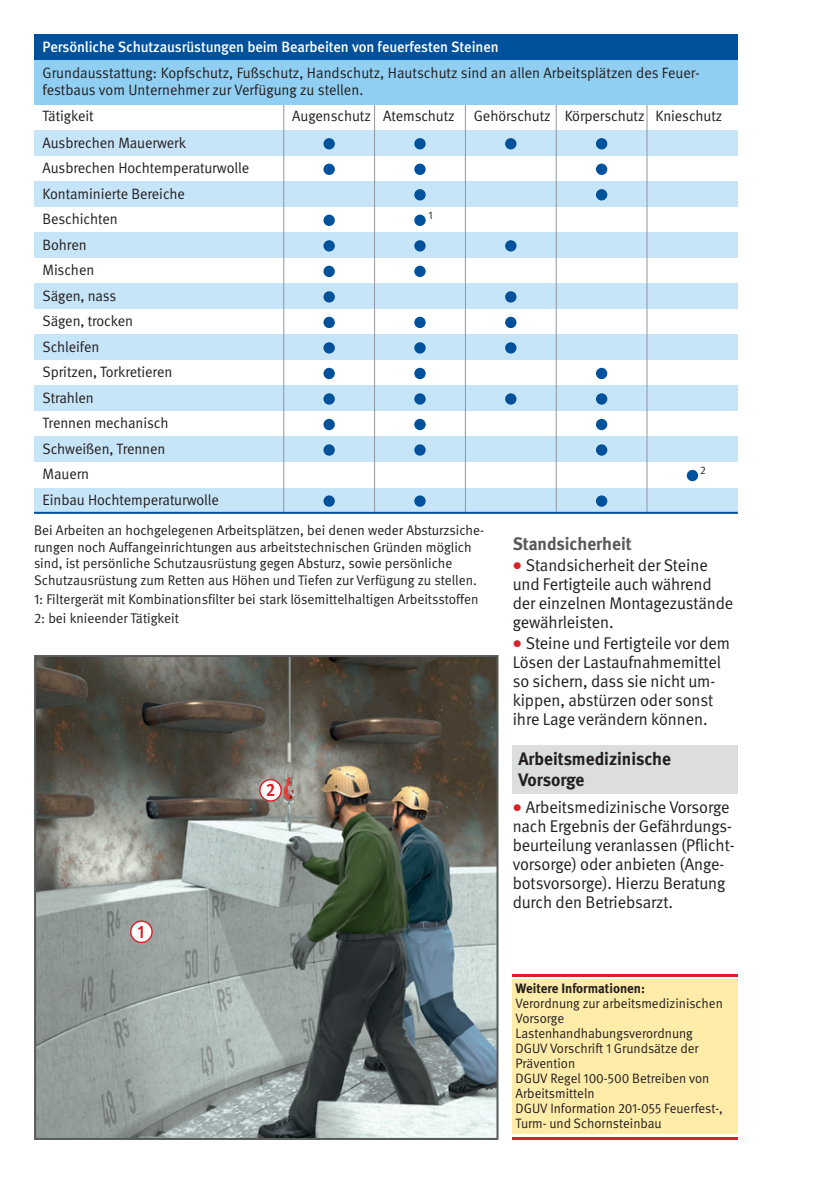
<style>
.page{position:relative;width:840px;height:1191px;background:#fff}
.page>*{position:absolute;margin:0;border:0;box-sizing:border-box;transform-origin:0 0}
.t1{font:700 18px/21px "DGUV Meta";color:#231f20}
.t2{font:700 18px "DGUV Meta";color:#58595b}
.t3{font:700 18px "DGUV Meta";color:#da2128;scale:.9 1}
.t4{font:17px/19px "DGUV Meta";letter-spacing:-.005em;color:#231f20}
.t5{font:15px/25.6px "DGUV Meta";letter-spacing:-.005em;color:#231f20}
.t6{font:500 15px "DGUV Meta";letter-spacing:-.005em;color:#fff}
.t7{font:14px/16.6px "DGUV Meta";color:#231f20}
.t8{font:13.6px/15px "DGUV Meta";color:#231f20}
.t9{font:700 13.6px "DGUV Meta";color:#231f20}
.t10{font:11px "DGUV Meta";color:#231f20}
.s1{color:#da2128}
</style>
<div class="page">
<div style="left:34px;top:130px;width:703px;height:26px;background:#c7e5f8"></div>
<div style="left:34px;top:181px;width:703px;height:26px;background:#c7e5f8"></div>
<div style="left:34px;top:232px;width:703px;height:26px;background:#c7e5f8"></div>
<div style="left:34px;top:283px;width:703px;height:26px;background:#c7e5f8"></div>
<div style="left:34px;top:334px;width:703px;height:26px;background:#c7e5f8"></div>
<div style="left:34px;top:386px;width:703px;height:25px;background:#c7e5f8"></div>
<div style="left:34px;top:437px;width:703px;height:25px;background:#c7e5f8"></div>
<div style="left:34px;top:488px;width:703px;height:25px;background:#c7e5f8"></div>
<hr style="left:283px;top:105px;width:1px;height:407px;background:#939598">
<hr style="left:374px;top:105px;width:1px;height:408px;background:#939598">
<hr style="left:464px;top:105px;width:1px;height:408px;background:#939598">
<hr style="left:555px;top:105px;width:1px;height:407px;background:#939598">
<hr style="left:646px;top:105px;width:1px;height:407px;background:#939598">
<div style="left:323px;top:138px;width:11px;height:11px;background:#00519c;border-radius:50%"></div>
<div style="left:414px;top:138px;width:11px;height:11px;background:#00519c;border-radius:50%"></div>
<div style="left:505px;top:138px;width:11px;height:11px;background:#00519c;border-radius:50%"></div>
<div style="left:595px;top:138px;width:12px;height:11px;background:#00519c;border-radius:50%"></div>
<div style="left:323px;top:164px;width:11px;height:11px;background:#00519c;border-radius:50%"></div>
<div style="left:414px;top:164px;width:11px;height:11px;background:#00519c;border-radius:50%"></div>
<div style="left:414px;top:189px;width:11px;height:11px;background:#00519c;border-radius:50%"></div>
<div style="left:595px;top:189px;width:12px;height:11px;background:#00519c;border-radius:50%"></div>
<div style="left:414px;top:215px;width:11px;height:11px;background:#00519c;border-radius:50%"></div>
<div style="left:414px;top:240px;width:11px;height:11px;background:#00519c;border-radius:50%"></div>
<div style="left:505px;top:240px;width:11px;height:11px;background:#00519c;border-radius:50%"></div>
<div style="left:414px;top:266px;width:11px;height:11px;background:#00519c;border-radius:50%"></div>
<div style="left:414px;top:317px;width:11px;height:11px;background:#00519c;border-radius:50%"></div>
<div style="left:505px;top:317px;width:11px;height:11px;background:#00519c;border-radius:50%"></div>
<div style="left:414px;top:342px;width:11px;height:11px;background:#00519c;border-radius:50%"></div>
<div style="left:505px;top:342px;width:11px;height:11px;background:#00519c;border-radius:50%"></div>
<div style="left:414px;top:368px;width:11px;height:11px;background:#00519c;border-radius:50%"></div>
<div style="left:595px;top:368px;width:12px;height:11px;background:#00519c;border-radius:50%"></div>
<div style="left:414px;top:393px;width:11px;height:12px;background:#00519c;border-radius:50%"></div>
<div style="left:505px;top:393px;width:11px;height:12px;background:#00519c;border-radius:50%"></div>
<svg style="left:595px;top:393px;width:12px;height:12px"></svg>
<div style="left:414px;top:419px;width:11px;height:11px;background:#00519c;border-radius:50%"></div>
<div style="left:595px;top:419px;width:12px;height:11px;background:#00519c;border-radius:50%"></div>
<div style="left:414px;top:444px;width:11px;height:12px;background:#00519c;border-radius:50%"></div>
<svg style="left:595px;top:444px;width:12px;height:12px"></svg>
<div style="left:686px;top:470px;width:11px;height:11px;background:#00519c;border-radius:50%"></div>
<div style="left:414px;top:495px;width:11px;height:12px;background:#00519c;border-radius:50%"></div>
<svg style="left:595px;top:495px;width:12px;height:12px"></svg>
<div style="left:595px;top:164px;width:12px;height:11px;background:#00519c;border-radius:50%"></div>
<div style="left:323px;top:215px;width:11px;height:11px;background:#00519c;border-radius:50%"></div>
<div style="left:323px;top:240px;width:11px;height:11px;background:#00519c;border-radius:50%"></div>
<div style="left:323px;top:266px;width:11px;height:11px;background:#00519c;border-radius:50%"></div>
<div style="left:323px;top:291px;width:11px;height:11px;background:#00519c;border-radius:50%"></div>
<div style="left:505px;top:291px;width:11px;height:11px;background:#00519c;border-radius:50%"></div>
<div style="left:323px;top:317px;width:11px;height:11px;background:#00519c;border-radius:50%"></div>
<div style="left:323px;top:342px;width:11px;height:11px;background:#00519c;border-radius:50%"></div>
<div style="left:323px;top:368px;width:11px;height:11px;background:#00519c;border-radius:50%"></div>
<div style="left:323px;top:393px;width:11px;height:12px;background:#00519c;border-radius:50%"></div>
<div style="left:323px;top:419px;width:11px;height:11px;background:#00519c;border-radius:50%"></div>
<div style="left:323px;top:444px;width:11px;height:12px;background:#00519c;border-radius:50%"></div>
<div style="left:323px;top:495px;width:11px;height:12px;background:#00519c;border-radius:50%"></div>
<hr style="left:34px;top:512px;width:703px;height:2px;background:#00519c">
<div style="left:34px;top:60px;width:703px;height:45px;background:#90cff2"></div>
<div style="left:34px;top:34px;width:703px;height:26px;background:#00519c"></div>
<div style="left:512px;top:979px;width:225px;height:155px;background:#ffeca9"></div>
<hr style="left:512px;top:974px;width:225px;height:2px;background:#da2128">
<hr style="left:512px;top:1137px;width:225px;height:3px;background:#da2128">
<div style="left:512px;top:745px;width:225px;height:48px;background:#dcddde"></div>
<img style="left:37px;top:658px;width:458px;height:479px">
<div style="left:34px;top:655px;width:464px;height:485px;border:2px solid #58595b"></div>
<svg style="left:130px;top:920px;width:23px;height:23px"></svg>
<div style="left:131px;top:922px;width:20px;height:19px;background:#fff;border-radius:50%"></div>
<svg style="left:259px;top:779px;width:23px;height:22px"></svg>
<div style="left:260px;top:780px;width:20px;height:20px;background:#fff;border-radius:50%"></div>
<p class="t6" style="left:43px;top:41px;width:457px">Persönliche Schutzausrüstungen beim Bearbeiten von feuerfesten Steinen</p>
<p class="t5" style="left:43px;top:65px;width:658px;line-height:17px">Grundausstattung: Kopfschutz, Fußschutz, Handschutz, Hautschutz sind an allen Arbeitsplätzen des Feuer - festbaus vom Unternehmer zur Verfügung zu stellen.</p>
<p class="t5" style="left:43px;top:105px;width:53px">Tätigkeit</p>
<p class="t5" style="left:292px;top:105px;width:164px">Augenschutz Atemschutz</p>
<p class="t5" style="left:473px;top:105px;width:250px">Gehörschutz Körperschutz Knieschutz</p>
<p class="t5" style="left:43px;top:131px;width:208px">Ausbrechen Mauerwerk<br>Ausbrechen Hochtemperaturwolle<br>Kontaminierte Bereiche</p>
<p class="t10" style="left:428px;top:211px;width:6px">1</p>
<p class="t5" style="left:43px;top:207px;width:131px">Beschichten<br>Bohren<br>Mischen<br>Sägen, nass<br>Sägen, trocken<br>Schleifen<br>Spritzen, Torkretieren<br>Strahlen<br>Trennen mechanisch<br>Schweißen, Trennen<br>Mauern</p>
<p class="t10" style="left:699px;top:466px;width:7px">2</p>
<p class="t5" style="left:43px;top:488px;width:178px">Einbau Hochtemperaturwolle</p>
<p class="t7" style="left:34px;top:523px;width:451px">Bei Arbeiten an hochgelegenen Arbeitsplätzen, bei denen weder Absturz siche - rungen noch Auffangeinrichtungen aus arbeitstechnischen Gründen möglich sind, ist persönliche Schutzausrüstung gegen Absturz, sowie persönliche Schutz ausrüstung zum Retten aus Höhen und Tiefen zur Verfügung zu stellen.</p>
<p class="t7" style="left:34px;top:590px;width:445px;line-height:19.4px">1: Filtergerät mit Kombinationsfilter bei stark lösemittelhaltigen Arbeitsstoffen<br>2: bei knieender Tätigkeit</p>
<p class="t3" style="left:138px;top:924px;width:9px">1</p>
<p class="t3" style="left:266px;top:783px;width:12px">2</p>
<p class="t2" style="left:512px;top:536px;width:120px">Standsicherheit</p>
<p class="t4" style="left:512px;top:557px;width:222px"><span class="s1">●</span> Standsicherheit der Steine und Fertigteile auch während der einzelnen Montagezustände gewährleisten.</p>
<p class="t4" style="left:512px;top:635px;width:219px"><span class="s1">●</span> Steine und Fertigteile vor dem<br>Lösen der Lastaufnahmemittel so sichern, dass sie nicht um - kippen, abstürzen oder sonst ihre Lage verändern können.</p>
<p class="t1" style="left:518px;top:749px;width:154px">Arbeitsmedizinische<br>Vorsorge</p>
<p class="t4" style="left:512px;top:799px;width:223px"><span class="s1">●</span> Arbeitsmedizinische Vorsorge nach Ergebnis der Gefährdungs&shy;beurteilung veranlassen (Pflicht&shy;vorsorge) oder anbieten (Ange&shy;botsvorsorge). Hierzu Beratung durch den Betriebsarzt.</p>
<p class="t9" style="left:515px;top:983px;width:131px">Weitere Informationen:</p>
<p class="t8" style="left:515px;top:996px;width:209px">Verordnung zur arbeitsmedizinischen<br>Vorsorge<br>Lastenhandhabungsverordnung<br>DGUV Vorschrift 1 Grundsätze der<br>Prävention<br>DGUV Regel 100-500 Betreiben von<br>Arbeitsmitteln<br>DGUV Information 201-055 Feuerfest-,<br>Turm- und Schornsteinbau</p>
</div>
